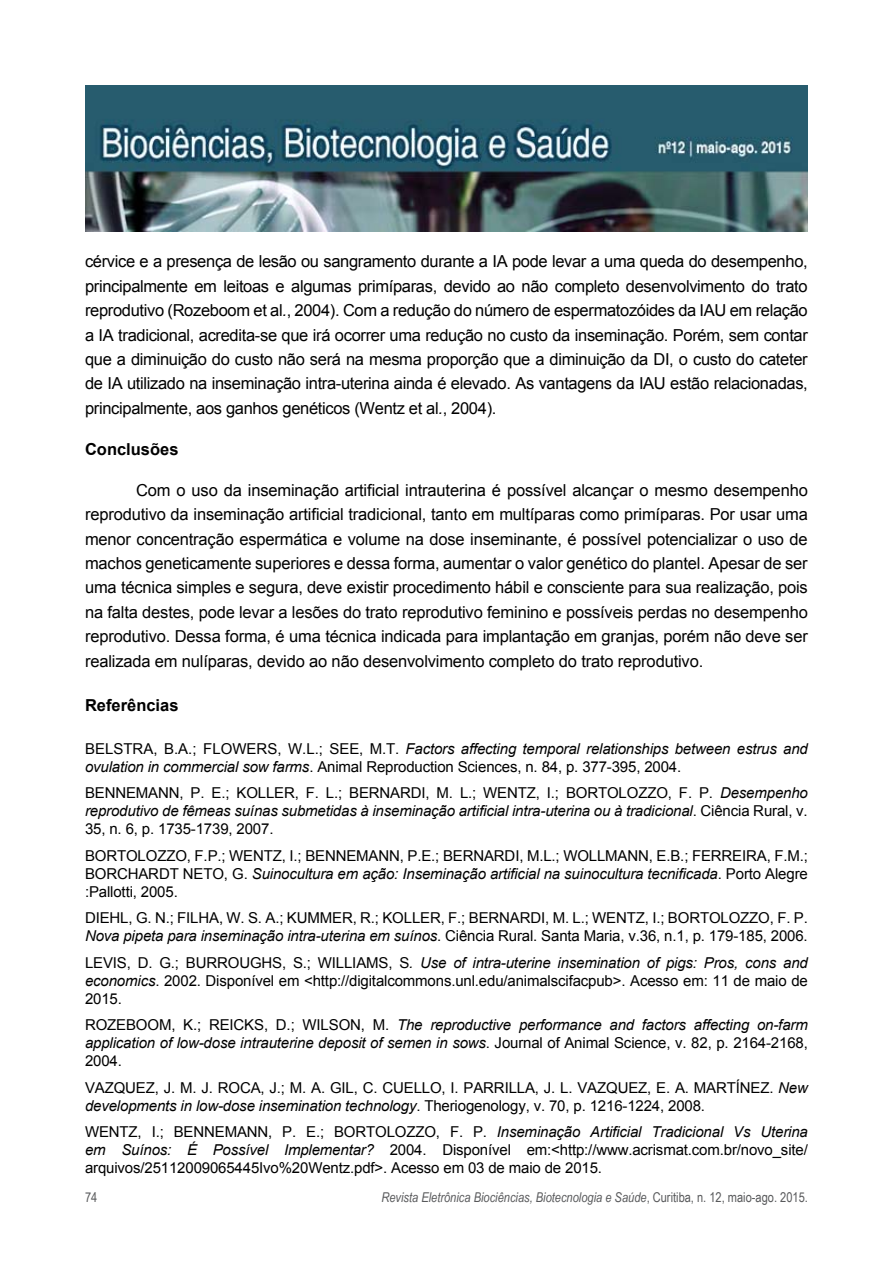
<style>
.page{position:relative;width:893px;height:1263px;background:#fff}
.page>*{position:absolute;margin:0;border:0;box-sizing:border-box;transform-origin:0 0}
.t1{font:16.5px/24.5px "Arial";letter-spacing:-.015em;color:#000;text-align:justify}
.t2{font:700 16.5px "Arial";color:#000}
.t3{font:15px/18px "Arial";letter-spacing:-.01em;color:#000;text-align:justify}
.t4{font:italic 15px/18px "Arial";letter-spacing:-.01em;color:#000;text-align:justify}
.t5{font:italic 13.5px "Arial Narrow";color:#58595b}
.t6{font:13.5px "Arial Narrow";color:#58595b}
.s1{font-style:italic}
.s2{font-style:normal}
</style>
<div class="page">
<img style="left:85px;top:85px;width:723px;height:146px">
<p class="t1" style="left:85px;top:249px;width:724px">cérvice e a presença de lesão ou sangramento durante a IA pode levar a uma queda do desempenho, principalmente em leitoas e algumas primíparas, devido ao não completo desenvolvimento do trato reprodutivo (Rozeboom et al<span class="s1">.</span>, 2004). Com a redução do número de espermatozóides da IAU em relação a IA tradicional, acredita-se que irá ocorrer uma redução no custo da inseminação. Porém, sem contar que a diminuição do custo não será na mesma proporção que a diminuição da DI, o custo do cateter de IA utilizado na inseminação intra-uterina ainda é elevado. As vantagens da IAU estão relacionadas, principalmente, aos ganhos genéticos (Wentz et al<span class="s1">.</span>, 2004).</p>
<p class="t2" style="left:85px;top:438px;width:95px">Conclusões</p>
<p class="t1" style="left:85px;top:478px;width:724px;text-indent:51px">Com o uso da inseminação artificial intrauterina é possível alcançar o mesmo desempenho reprodutivo da inseminação artificial tradicional, tanto em multíparas como primíparas. Por usar uma menor concentração espermática e volume na dose inseminante, é possível potencializar o uso de machos geneticamente superiores e dessa forma, aumentar o valor genético do plantel. Apesar de ser uma técnica simples e segura, deve existir procedimento hábil e consciente para sua realização, pois na falta destes, pode levar a lesões do trato reprodutivo feminino e possíveis perdas no desempenho reprodutivo. Dessa forma, é uma técnica indicada para implantação em granjas, porém não deve ser realizada em nulíparas, devido ao não desenvolvimento completo do trato reprodutivo.</p>
<p class="t2" style="left:85px;top:694px;width:95px">Referências</p>
<p class="t3" style="left:85px;top:739px;width:724px">BELSTRA, B.A.; FLOWERS, W.L.; SEE, M.T. <span class="s1">Factors affecting temporal relationships between estrus and ovulation in commercial sow farms</span>. Animal Reproduction Sciences, n. 84, p. 377-395, 2004.</p>
<p class="t3" style="left:85px;top:784px;width:724px">BENNEMANN, P. E.; KOLLER, F. L.; BERNARDI, M. L.; WENTZ, I.; BORTOLOZZO, F. P. <span class="s1">Desempenho reprodutivo de fêmeas suínas submetidas à inseminação artificial intra-uterina ou à tradicional</span>. Ciência Rural, v.<br>35, n. 6, p. 1735-1739, 2007.</p>
<p class="t3" style="left:85px;top:846px;width:724px">BORTOLOZZO, F.P.; WENTZ, I.; BENNEMANN, P.E.; BERNARDI, M.L.; WOLLMANN, E.B.; FERREIRA, F.M.; BORCHARDT NETO, G. <span class="s1">Suinocultura em ação: Inseminação artificial na suinocultura tecnificada</span>. Porto Alegre :Pallotti, 2005.</p>
<p class="t3" style="left:85px;top:909px;width:724px">DIEHL, G. N.; FILHA, W. S. A.; KUMMER, R.; KOLLER, F.; BERNARDI, M. L.; WENTZ, I.; BORTOLOZZO, F. P.<br><span class="s1">Nova pipeta para inseminação intra-uterina em suínos</span>. Ciência Rural. Santa Maria, v.36, n.1, p. 179-185, 2006.</p>
<p class="t3" style="left:85px;top:953px;width:724px">LEVIS, D. G.; BURROUGHS, S.; WILLIAMS, S<span class="s1">. Use of intra-uterine insemination of pigs: Pros, cons and economics</span>. 2002. Disponível em &lt;http://digitalcommons.unl.edu/animalscifacpub&gt;. Acesso em: 11 de maio de 2015.</p>
<p class="t4" style="left:85px;top:1016px;width:724px"><span class="s2">ROZEBOOM, K.; REICKS, D.; WILSON, M.</span> The reproductive performance and factors affecting on-farm application of low-dose intrauterine deposit of semen in sows<span class="s2">. Journal of Animal Science, v. 82, p. 2164-2168, 2004.</span></p>
<p class="t3" style="left:85px;top:1078px;width:724px">VAZQUEZ, J. M. J. ROCA, J.; M. A. GIL, C. CUELLO, I. PARRILLA, J. L. VAZQUEZ, E. A. MARTÍNEZ. <span class="s1">New developments in low-dose insemination technology</span>. Theriogenology, v. 70, p. 1216-1224, 2008.</p>
<p class="t3" style="left:85px;top:1123px;width:724px">WENTZ, I.; BENNEMANN, P. E.; BORTOLOZZO, F. P. <span class="s1">Inseminação Artificial Tradicional Vs Uterina em Suínos: É Possível Implementar?</span> 2004. Disponível em:&lt;http://www.acrismat.com.br/novo_site/ arquivos/25112009065445Ivo%20Wentz.pdf&gt;. Acesso em 03 de maio de 2015.</p>
<p class="t6" style="left:85px;top:1187px;width:14px">74</p>
<p class="t5" style="left:381px;top:1188px;width:428px">Revista Eletrônica Biociências, Biotecnologia e Saúde<span class="s2">, Curitiba, n. 12, maio-ago. 2015.</span></p>
</div>
